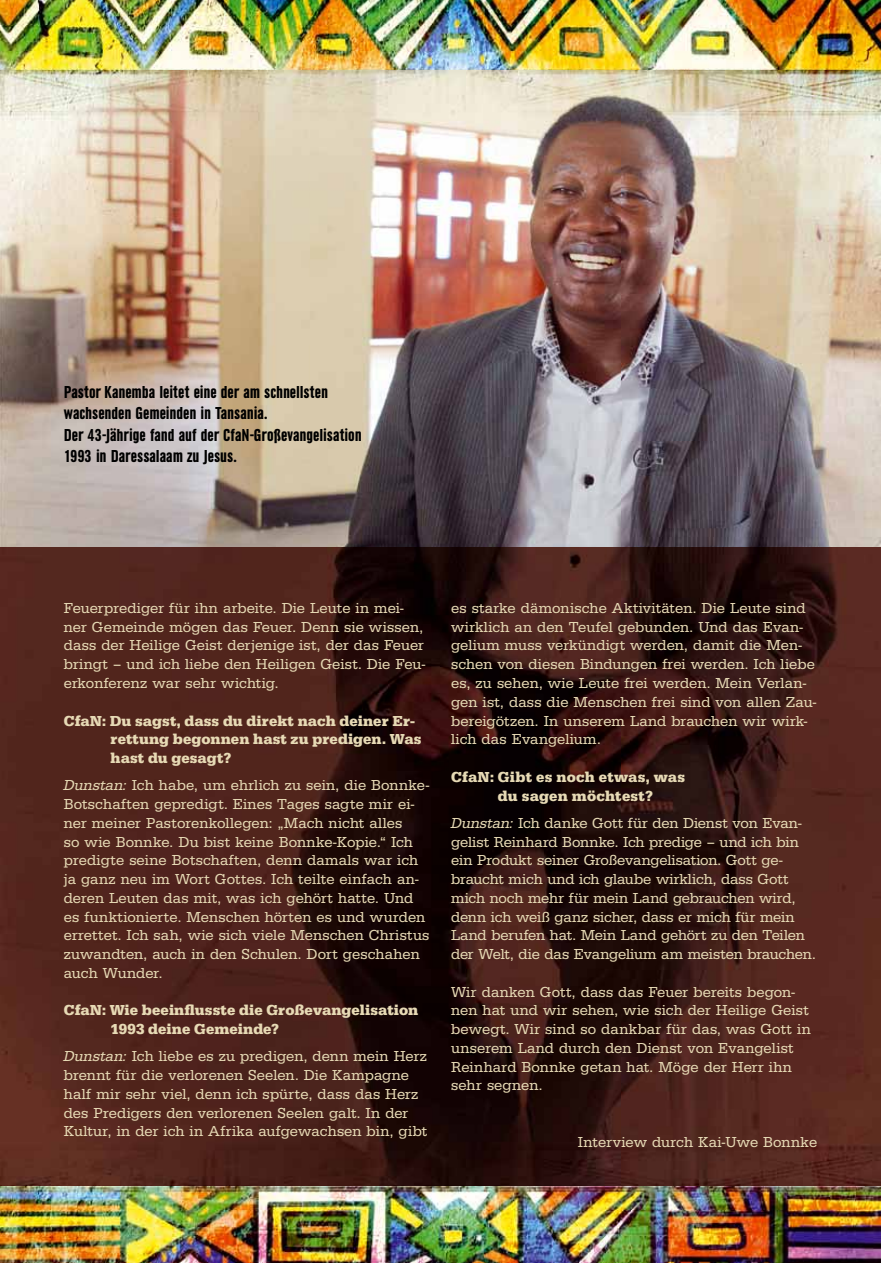
<style>
.page{position:relative;width:881px;height:1263px;background:#fff}
.page>*{position:absolute;margin:0;border:0;box-sizing:border-box;transform-origin:0 0}
.t1{font:18px/21.6px "URW Grotesk TOT Bol Con";letter-spacing:-.005em;color:#000}
.t2{font:15px/18.8px "URW Egyptienne TOT";color:#e7dab5}
.t3{font:700 15px/18.8px "URW Egyptienne TOT";letter-spacing:.01em;color:#e7dab5}
.s1{font-style:italic}
</style>
<div class="page">
<img style="left:0;top:0;width:880px;height:1263px">
<img style="left:0;top:70px;width:880px;height:1115px">
<img style="left:0;top:547px;width:52px;height:638px">
<img style="left:51px;top:1185px;width:829px;height:1px">
<p class="t1" style="left:64px;top:381px;width:299px">Pastor Kanemba leitet eine der am schnellsten wachsenden Gemeinden in Tansania.<br>Der 43-Jährige fand auf der CfaN-Großevangelisation 1993 in Daressalaam zu Jesus.</p>
<p class="t2" style="left:64px;top:599px;width:363px">Feuerprediger für ihn arbeite. Die Leute in mei&shy;ner Gemeinde mögen das Feuer. Denn sie wissen, dass der Heilige Geist derjenige ist, der das Feuer bringt – und ich liebe den Heiligen Geist. Die Feu&shy;erkonferenz war sehr wichtig.</p>
<p class="t3" style="left:111px;top:712px;width:312px;text-indent:-47px">CfaN: Du sagst, dass du direkt nach deiner Er&shy;rettung begonnen hast zu predigen. Was hast du gesagt?</p>
<p class="t2" style="left:64px;top:776px;width:367px"><span class="s1">Dunstan:</span> Ich habe, um ehrlich zu sein, die Bonnke-Botschaften gepredigt. Eines Tages sagte mir ei&shy;ner meiner Pastorenkollegen: „Mach nicht alles<br>so wie Bonnke. Du bist keine Bonnke-Kopie.“ Ich predigte seine Botschaften, denn damals war ich ja ganz neu im Wort Gottes. Ich teilte einfach an&shy;deren Leuten das mit, was ich gehört hatte. Und es funktionierte. Menschen hörten es und wurden errettet. Ich sah, wie sich viele Menschen Christus zuwandten, auch in den Schulen. Dort geschahen auch Wunder.</p>
<p class="t3" style="left:111px;top:1001px;width:309px;text-indent:-47px">CfaN: Wie beeinflusste die Großevangelisation<br>1993 deine Gemeinde?</p>
<p class="t2" style="left:64px;top:1047px;width:365px"><span class="s1">Dunstan:</span> Ich liebe es zu predigen, denn mein Herz brennt für die verlorenen Seelen. Die Kampagne half mir sehr viel, denn ich spürte, dass das Herz des Predigers den verlorenen Seelen galt. In der Kultur, in der ich in Afrika aufgewachsen bin, gibt</p>
<p class="t2" style="left:451px;top:599px;width:366px">es starke dämonische Aktivitäten. Die Leute sind wirklich an den Teufel gebunden. Und das Evan&shy;gelium muss verkündigt werden, damit die Men&shy;schen von diesen Bindungen frei werden. Ich liebe es, zu sehen, wie Leute frei werden. Mein Verlan&shy;gen ist, dass die Menschen frei sind von allen Zau&shy;bereigötzen. In unserem Land brauchen wir wirk&shy;lich das Evangelium.</p>
<p class="t3" style="left:497px;top:768px;width:189px;text-indent:-47px">CfaN: Gibt es noch etwas, was du sagen möchtest?</p>
<p class="t2" style="left:451px;top:814px;width:366px"><span class="s1">Dunstan:</span> Ich danke Gott für den Dienst von Evan&shy;gelist Reinhard Bonnke. Ich predige – und ich bin ein Produkt seiner Großevangelisation. Gott ge&shy;braucht mich und ich glaube wirklich, dass Gott mich noch mehr für mein Land gebrauchen wird, denn ich weiß ganz sicher, dass er mich für mein Land berufen hat. Mein Land gehört zu den Teilen der Welt, die das Evangelium am meisten brauchen.</p>
<p class="t2" style="left:451px;top:982px;width:361px">Wir danken Gott, dass das Feuer bereits begon&shy;nen hat und wir sehen, wie sich der Heilige Geist bewegt. Wir sind so dankbar für das, was Gott in unserem Land durch den Dienst von Evangelist Reinhard Bonnke getan hat. Möge der Herr ihn sehr segnen.</p>
<p class="t2" style="left:577px;top:1132px;width:240px">Interview durch Kai-Uwe Bonnke</p>
</div>
